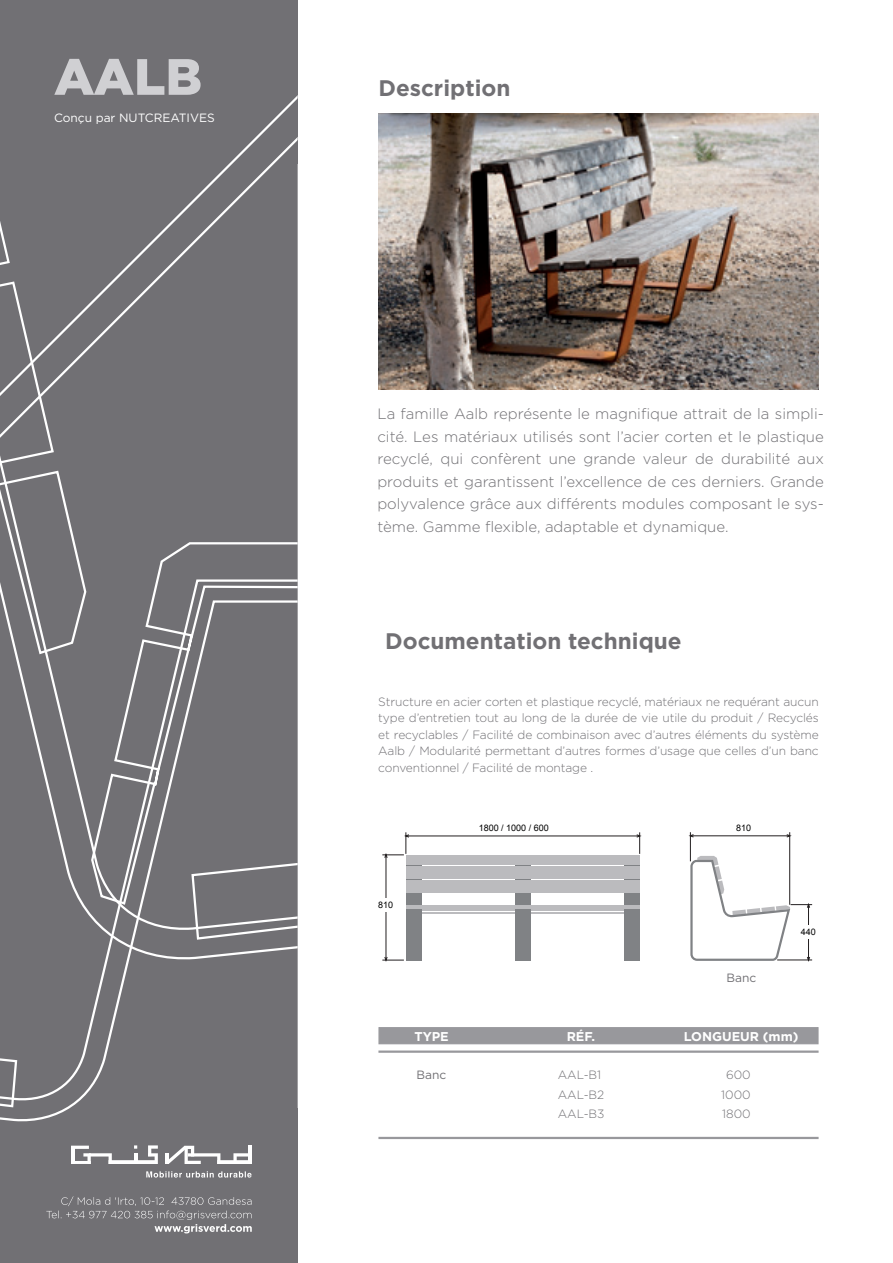
<style>
.page{position:relative;width:893px;height:1263px;background:#fff}
.page>*{position:absolute;margin:0;border:0;box-sizing:border-box;transform-origin:0 0}
.t1{font:900 51px "Gotham";color:#d0d0d3}
.t2{font:700 22.5px "Gotham";color:#717074}
.t3{font:300 15px/22.5px "Gotham";color:#717074;text-align:justify}
.t4{font:700 12.75px "Gotham";color:#fff}
.t5{font:300 12px/16.5px "Gotham";letter-spacing:-.01em;color:#717074;text-align:justify}
.t6{font:12px "Gotham";color:#fff}
.t7{font:12px "Gotham";color:#717074}
.t8{font:9px "Arial";color:#000001}
</style>
<div class="page">
<div style="left:378px;top:1027px;width:441px;height:17px;background:#98989c"></div>
<div style="left:0;top:1108px;width:298px;height:155px;background:#717074"></div>
<svg style="left:46px;top:1196px;width:206px;height:37px"></svg>
<svg style="left:137px;top:1160px;width:11px;height:4px"></svg>
<svg style="left:112px;top:1160px;width:22px;height:4px"></svg>
<svg style="left:83px;top:1153px;width:29px;height:11px"></svg>
<hr style="left:73px;top:1161px;width:18px;height:3px;background:#fff">
<hr style="left:71px;top:1146px;width:3px;height:18px;background:#fff">
<hr style="left:71px;top:1146px;width:18px;height:3px;background:#fff">
<svg style="left:134px;top:1145px;width:3px;height:19px"></svg>
<svg style="left:148px;top:1145px;width:10px;height:19px"></svg>
<svg style="left:233px;top:1153px;width:16px;height:7px"></svg>
<hr style="left:165px;top:1153px;width:4px;height:11px;background:#fff">
<svg style="left:220px;top:1160px;width:29px;height:4px"></svg>
<hr style="left:249px;top:1146px;width:3px;height:18px;background:#fff">
<svg style="left:169px;top:1146px;width:51px;height:18px"></svg>
<svg style="left:146px;top:1171px;width:106px;height:6px"></svg>
<div style="left:0;top:0;width:298px;height:164px;background:#717074"></div>
<img style="left:378px;top:113px;width:441px;height:276px">
<svg style="left:382px;top:832px;width:260px;height:130px"></svg>
<svg style="left:688px;top:832px;width:124px;height:130px"></svg>
<hr style="left:777px;top:960px;width:35px;height:1px;background:#231f20">
<div style="left:796px;top:925px;width:25px;height:14px;background:#fff"></div>
<hr style="left:378px;top:1050px;width:441px;height:3px;background:#98989c">
<hr style="left:378px;top:1137px;width:441px;height:2px;background:#98989c">
<div style="left:0;top:658px;width:298px;height:464px;background:#717074"></div>
<div style="left:0;top:95px;width:298px;height:563px;background:#717074"></div>
<h1 class="t1" style="left:54px;top:42px;width:149px">AALB</h1>
<p class="t6" style="left:54px;top:110px;width:162px">Conçu par NUTCREATIVES</p>
<h2 class="t2" style="left:378px;top:73px;width:134px">Description</h2>
<p class="t3" style="left:377px;top:402px;width:448px">La famille Aalb représente le magnifique attrait de la simpli&shy;cité. Les matériaux utilisés sont l’acier corten et le plastique recyclé, qui confèrent une grande valeur de durabilité aux produits et garantissent l’excellence de ces derniers. Grande polyvalence grâce aux différents modules composant le sys&shy;tème. Gamme flexible, adaptable et dynamique.</p>
<h2 class="t2" style="left:385px;top:626px;width:298px">Documentation technique</h2>
<p class="t5" style="left:378px;top:693px;width:442px">Structure en acier corten et plastique recyclé, matériaux ne requérant aucun type d’entretien tout au long de la durée de vie utile du produit / Recyclés et recyclables / Facilité de combinaison avec d’autres éléments du système Aalb / Modularité permettant d’autres formes d’usage que celles d’un banc conventionnel / Facilité de montage .</p>
<p class="t8" style="left:479px;top:821px;width:72px">1800 / 1000 / 600</p>
<p class="t8" style="left:736px;top:821px;width:17px">810</p>
<p class="t8" style="left:378px;top:899px;width:17px">810</p>
<p class="t7" style="left:727px;top:970px;width:31px">Banc</p>
<p class="t8" style="left:801px;top:926px;width:17px">440</p>
<p class="t4" style="left:414px;top:1024px;width:36px">TYPE</p>
<p class="t4" style="left:567px;top:1028px;width:30px">RÉF.</p>
<p class="t4" style="left:576px;top:1024px;width:30px">REF.</p>
<p class="t4" style="left:684px;top:1028px;width:116px">LONGUEUR (mm)</p>
<p class="t7" style="left:416px;top:1067px;width:31px">Banc</p>
<p class="t5" style="left:558px;top:1065px;width:48px;line-height:19.5px;text-align:left">AAL-B1<br>AAL-B2<br>AAL-B3</p>
<p class="t5" style="left:721px;top:1065px;width:31px;line-height:19.5px;text-align:center">600<br>1000<br>1800</p>
</div>
